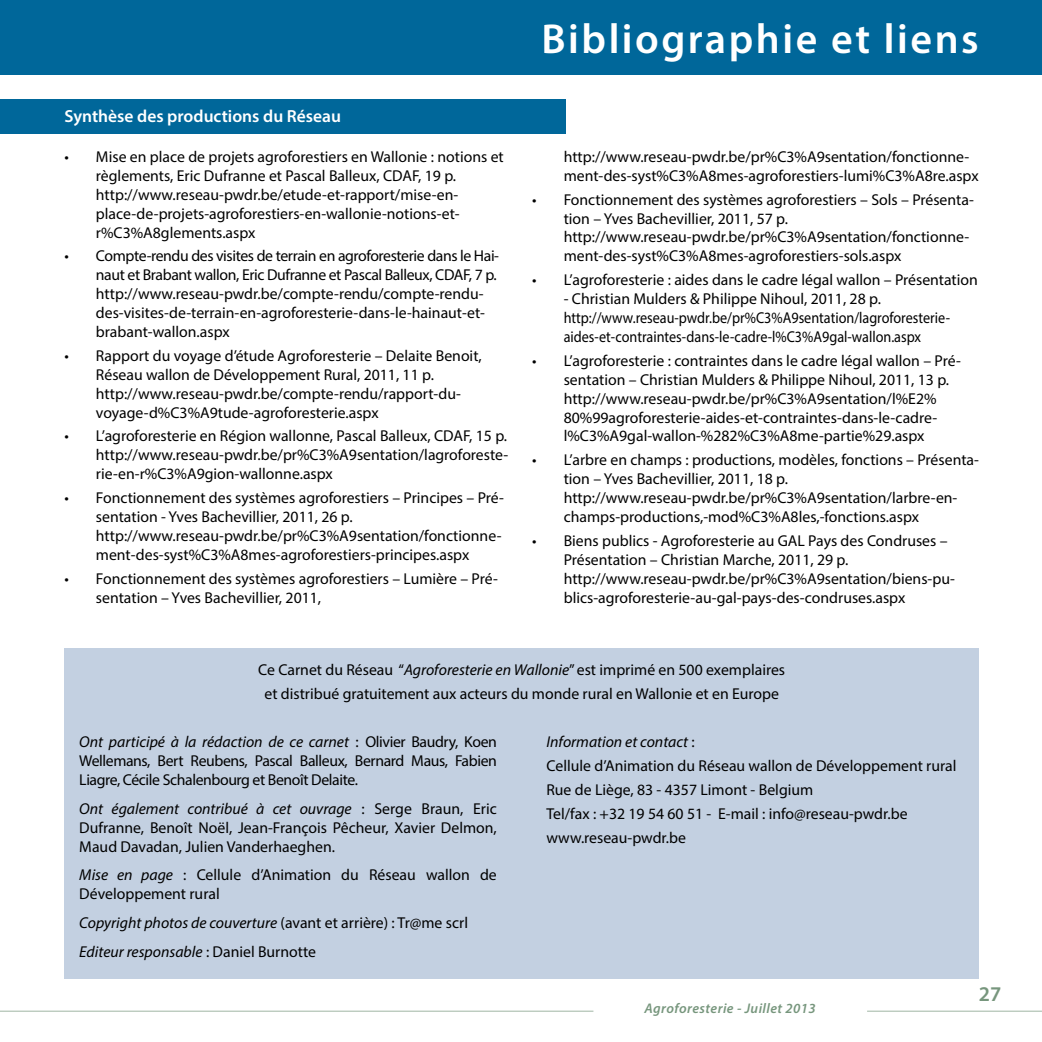
<style>
.page{position:relative;width:1042px;height:1042px;background:#fff}
.page>*{position:absolute;margin:0;border:0;box-sizing:border-box;transform-origin:0 0}
.t1{font:600 42px "Myriad Pro";letter-spacing:.06em;color:#fff}
.t2{font:600 21px "Myriad Pro";color:#77967d}
.t3{font:600 17.5px "Myriad Pro";color:#fff}
.t4{font:15.75px/18.9px "Myriad Pro";color:#000}
.t5{font:italic 15.75px/28.9px "Myriad Pro";color:#000}
.t6{font:italic 600 14px "Myriad Pro";letter-spacing:.03em;color:#77967d}
.s1{font-style:italic}
.s2{font-style:normal}
</style>
<div class="page">
<hr style="left:867px;top:1010px;width:175px;height:2px;background:#77967d">
<hr style="left:0;top:1010px;width:593px;height:2px;background:#77967d">
<div style="left:0;top:0;width:1042px;height:74px;background:#00679a"></div>
<div style="left:0;top:99px;width:566px;height:35px;background:#00679a"></div>
<div style="left:64px;top:649px;width:915px;height:330px;background:#c3d0e1"></div>
<p class="t3" style="left:64px;top:105px;width:278px">Synthèse des productions du Réseau</p>
<p class="t4" style="left:96px;top:147px;width:409px;text-indent:-32px">• Mise en place de projets agroforestiers en Wallonie : notions et règlements, Eric Dufranne et Pascal Balleux, CDAF, 19 p. http://www.reseau-pwdr.be/etude-et-rapport/mise-en&shy;place-de-projets-agroforestiers-en-wallonie-notions-et&shy;r%C3%A8glements.aspx</p>
<p class="t4" style="left:96px;top:246px;width:405px;text-indent:-32px">• Compte-rendu des visites de terrain en agroforesterie dans le Hai&shy;naut et Brabant wallon, Eric Dufranne et Pascal Balleux, CDAF, 7 p. http://www.reseau-pwdr.be/compte-rendu/compte-rendu&shy;des-visites-de-terrain-en-agroforesterie-dans-le-hainaut-et&shy;brabant-wallon.aspx</p>
<p class="t4" style="left:96px;top:346px;width:387px;text-indent:-32px">• Rapport du voyage d’étude Agroforesterie – Delaite Benoit, Réseau wallon de Développement Rural, 2011, 11 p. http://www.reseau-pwdr.be/compte-rendu/rapport-du&shy;voyage-d%C3%A9tude-agroforesterie.aspx</p>
<p class="t4" style="left:96px;top:426px;width:414px;text-align:justify;text-indent:-32px">• L’agroforesterie en Région wallonne, Pascal Balleux, CDAF, 15 p. http://www.reseau-pwdr.be/pr%C3%A9sentation/lagroforeste&shy;rie-en-r%C3%A9gion-wallonne.aspx</p>
<p class="t4" style="left:96px;top:488px;width:410px;text-indent:-32px">• Fonctionnement des systèmes agroforestiers – Principes – Pré&shy;sentation - Yves Bachevillier, 2011, 26 p. http://www.reseau-pwdr.be/pr%C3%A9sentation/fonctionne&shy;ment-des-syst%C3%A8mes-agroforestiers-principes.aspx</p>
<p class="t4" style="left:96px;top:569px;width:403px;text-indent:-32px">• Fonctionnement des systèmes agroforestiers – Lumière – Pré&shy;sentation – Yves Bachevillier, 2011,</p>
<h1 class="t1" style="left:541px;top:12px;width:439px">Bibliographie et liens</h1>
<p class="t4" style="left:564px;top:147px;width:416px">http://www.reseau-pwdr.be/pr%C3%A9sentation/fonctionne&shy;ment-des-syst%C3%A8mes-agroforestiers-lumi%C3%A8re.aspx</p>
<p class="t4" style="left:564px;top:190px;width:412px;text-indent:-32px">• Fonctionnement des systèmes agroforestiers – Sols – Présenta&shy;tion – Yves Bachevillier, 2011, 57 p. http://www.reseau-pwdr.be/pr%C3%A9sentation/fonctionne&shy;ment-des-syst%C3%A8mes-agroforestiers-sols.aspx</p>
<p class="t4" style="left:532px;top:270px;width:447px">• L’agroforesterie : aides dans le cadre légal wallon – Présentation</p>
<p class="t4" style="left:564px;top:289px;width:388px">- Christian Mulders &amp; Philippe Nihoul, 2011, 28 p. http://www.reseau-pwdr.be/pr%C3%A9sentation/lagroforesterie&shy;aides-et-contraintes-dans-le-cadre-l%C3%A9gal-wallon.aspx</p>
<p class="t4" style="left:564px;top:351px;width:399px;text-indent:-32px">• L’agroforesterie : contraintes dans le cadre légal wallon – Pré&shy;sentation – Christian Mulders &amp; Philippe Nihoul, 2011, 13 p. http://www.reseau-pwdr.be/pr%C3%A9sentation/l%E2% 80%99agroforesterie-aides-et-contraintes-dans-le-cadre&shy;l%C3%A9gal-wallon-%282%C3%A8me-partie%29.aspx</p>
<p class="t4" style="left:564px;top:450px;width:417px;text-indent:-32px">• L’arbre en champs : productions, modèles, fonctions – Présenta&shy;tion – Yves Bachevillier, 2011, 18 p. http://www.reseau-pwdr.be/pr%C3%A9sentation/larbre-en&shy;champs-productions,-mod%C3%A8les,-fonctions.aspx</p>
<p class="t4" style="left:564px;top:531px;width:393px;text-indent:-32px">• Biens publics - Agroforesterie au GAL Pays des Condruses – Présentation – Christian Marche, 2011, 29 p. http://www.reseau-pwdr.be/pr%C3%A9sentation/biens-pu&shy;blics-agroforesterie-au-gal-pays-des-condruses.aspx</p>
<p class="t4" style="left:258px;top:658px;width:528px;line-height:23.8px;text-align:center">Ce Carnet du Réseau “<span class="s1">Agroforesterie en Wallonie</span>” est imprimé en 500 exemplaires et distribué gratuitement aux acteurs du monde rural en Wallonie et en Europe</p>
<p class="t4" style="left:79px;top:732px;width:419px;text-align:justify"><span class="s1">Ont participé à la rédaction de ce carnet</span> : Olivier Baudry, Koen Wellemans, Bert Reubens, Pascal Balleux, Bernard Maus, Fabien Liagre, Cécile Schalenbourg et Benoît Delaite.</p>
<p class="t4" style="left:79px;top:799px;width:419px;text-align:justify"><span class="s1">Ont également contribué à cet ouvrage</span> : Serge Braun, Eric Dufranne, Benoît Noël, Jean-François Pêcheur, Xavier Delmon, Maud Davadan, Julien Vanderhaeghen.</p>
<p class="t4" style="left:79px;top:865px;width:419px"><span class="s1">Mise en page</span> : Cellule d’Animation du Réseau wallon de<br>Développement rural</p>
<p class="t5" style="left:79px;top:908px;width:390px">Copyright photos de couverture <span class="s2">(avant et arrière) : Tr@me scrl<br></span>Editeur responsable <span class="s2">: Daniel Burnotte</span></p>
<p class="t4" style="left:546px;top:729px;width:411px;line-height:23.8px"><span class="s1">Information et contact</span> :<br>Cellule d’Animation du Réseau wallon de Développement rural Rue de Liège, 83 - 4357 Limont - Belgium<br>Tel/fax : +32 19 54 60 51 - E-mail : info@reseau-pwdr.be www.reseau-pwdr.be</p>
<p class="t6" style="left:644px;top:999px;width:173px">Agroforesterie - Juillet 2013</p>
<h2 class="t2" style="left:979px;top:980px;width:24px">27</h2>
</div>
